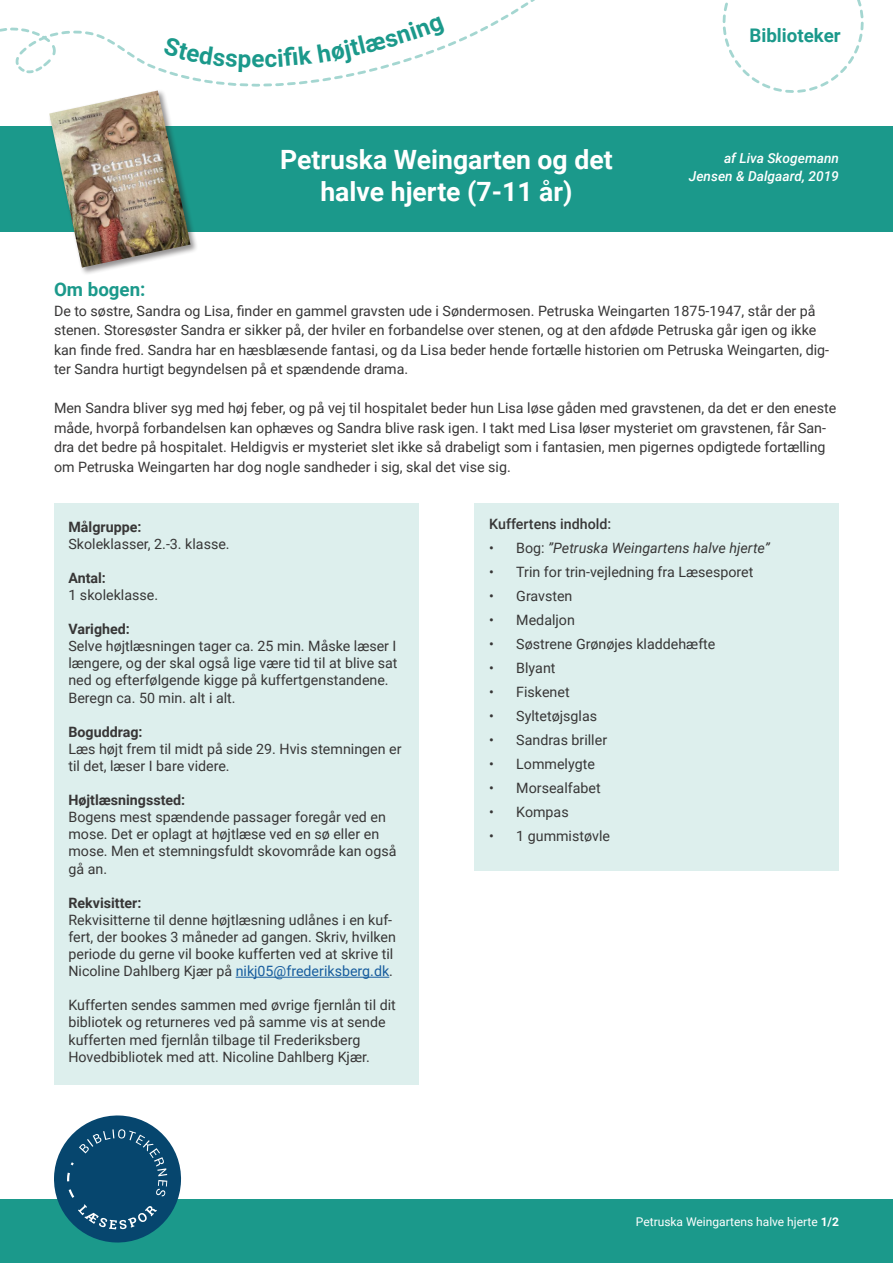
<style>
.page{position:relative;width:893px;height:1263px;background:#fff}
.page>*{position:absolute;margin:0;border:0;box-sizing:border-box;transform-origin:0 0}
.t1{font:700 26.55px "Roboto";color:#fff}
.t2{font:700 24.3px "Roboto";color:#1b998b}
.t3{font:700 18.75px "Roboto";color:#1b998b}
.t4{font:14.25px/17.1px "Roboto";color:#373636}
.t5{font:700 14.25px "Roboto";color:#373636}
.t6{font:italic 14.25px "Roboto";color:#373636}
.t7{font:500 14.25px "Roboto";color:#373636}
.t8{font:italic 500 13.8px "Roboto";color:#fff}
.t9{font:12px "Roboto";color:#fff}
.s1{color:#175d9e}
.s2{font-style:normal}
.s3{font-weight:700}
</style>
<div class="page">
<div style="left:0;top:126px;width:893px;height:106px;background:#1b998b"></div>
<div style="left:54px;top:503px;width:364px;height:581px;background:#ddefed"></div>
<div style="left:0;top:1199px;width:893px;height:64px;background:#1b998b"></div>
<svg style="left:54px;top:1115px;width:127px;height:127px"></svg>
<svg style="left:722px;top:0;width:142px;height:93px"></svg>
<hr style="left:236px;top:977px;width:153px;height:1px;background:#175d9e">
<svg style="left:0;top:0;width:535px;height:74px"></svg>
<div style="left:48px;top:89px;width:151px;height:186px;background:#231f20;opacity:.49"></div>
<img style="left:49px;top:90px;width:141px;height:178px">
<div style="left:475px;top:503px;width:364px;height:367px;background:#ddefed"></div>
<svg style="left:156px;top:16px;width:316px;height:93px"></svg>
<h2 class="t2" style="left:251px;top:42px;width:15px">e</h2>
<p class="t1" style="left:280px;top:141px;width:334px">Petruska Weingarten og det</p>
<p class="t1" style="left:320px;top:173px;width:254px">halve hjerte (7-11 år)</p>
<p class="t3" style="left:749px;top:22px;width:93px">Biblioteker</p>
<p class="t8" style="left:724px;top:148px;width:116px">af Liva Skogemann</p>
<p class="t8" style="left:689px;top:166px;width:151px">Jensen &amp; Dalgaard, 2019</p>
<p class="t3" style="left:54px;top:276px;width:93px">Om bogen:</p>
<p class="t4" style="left:54px;top:300px;width:777px;line-height:19.5px">De to søstre, Sandra og Lisa, finder en gammel gravsten ude i Søndermosen. Petruska Weingarten 1875-1947, står der på stenen. Storesøster Sandra er sikker på, der hviler en forbandelse over stenen, og at den afdøde Petruska går igen og ikke kan finde fred. Sandra har en hæsblæsende fantasi, og da Lisa beder hende fortælle historien om Petruska Weingarten, dig&shy;ter Sandra hurtigt begyndelsen på et spændende drama.</p>
<p class="t4" style="left:54px;top:398px;width:784px;line-height:19.5px">Men Sandra bliver syg med høj feber, og på vej til hospitalet beder hun Lisa løse gåden med gravstenen, da det er den eneste måde, hvorpå forbandelsen kan ophæves og Sandra blive rask igen. I takt med Lisa løser mysteriet om gravstenen, får San&shy;dra det bedre på hospitalet. Heldigvis er mysteriet slet ikke så drabeligt som i fantasien, men pigernes opdigtede fortælling om Petruska Weingarten har dog nogle sandheder i sig, skal det vise sig.</p>
<p class="t5" style="left:68px;top:516px;width:74px">Målgruppe:</p>
<p class="t4" style="left:68px;top:534px;width:163px">Skoleklasser, 2.-3. klasse.</p>
<p class="t5" style="left:68px;top:568px;width:39px">Antal:</p>
<p class="t4" style="left:68px;top:586px;width:91px">1 skoleklasse.</p>
<p class="t5" style="left:68px;top:619px;width:63px">Varighed:</p>
<p class="t4" style="left:68px;top:637px;width:331px">Selve højtlæsningen tager ca. 25 min. Måske læser I længere, og der skal også lige være tid til at blive sat ned og efterfølgende kigge på kuffertgenstandene.<br>Beregn ca. 50 min. alt i alt.</p>
<p class="t5" style="left:68px;top:722px;width:76px">Boguddrag:</p>
<p class="t4" style="left:68px;top:740px;width:335px">Læs højt frem til midt på side 29. Hvis stemningen er til det, læser I bare videre.</p>
<p class="t5" style="left:68px;top:790px;width:118px">Højtlæsningssted:</p>
<p class="t4" style="left:68px;top:808px;width:329px">Bogens mest spændende passager foregår ved en mose. Det er oplagt at højtlæse ved en sø eller en mose. Men et stemningsfuldt skovområde kan også gå an.</p>
<p class="t5" style="left:68px;top:893px;width:75px">Rekvisitter:</p>
<p class="t4" style="left:68px;top:911px;width:329px">Rekvisitterne til denne højtlæsning udlånes i en kuf&shy;fert, der bookes 3 måneder ad gangen. Skriv, hvilken periode du gerne vil booke kufferten ved at skrive til Nicoline Dahlberg Kjær på <span class="s1">nikj05@frederiksberg.dk</span>.</p>
<p class="t4" style="left:68px;top:996px;width:329px">Kufferten sendes sammen med øvrige fjernlån til dit bibliotek og returneres ved på samme vis at sende kufferten med fjernlån tilbage til Frederiksberg Hovedbibliotek med att. Nicoline Dahlberg Kjær.</p>
<p class="t7" style="left:489px;top:514px;width:123px">Kuffertens indhold:</p>
<p class="t6" style="left:489px;top:538px;width:282px"><span class="s2">• Bog:</span> ”Petruska Weingartens halve hjerte”</p>
<p class="t4" style="left:489px;top:563px;width:266px">• Trin for trin-vejledning fra Læsesporet</p>
<p class="t4" style="left:489px;top:587px;width:85px">• Gravsten</p>
<p class="t4" style="left:489px;top:611px;width:87px">• Medaljon</p>
<p class="t4" style="left:489px;top:635px;width:228px">• Søstrene Grønøjes kladdehæfte</p>
<p class="t4" style="left:489px;top:659px;width:68px">• Blyant</p>
<p class="t4" style="left:489px;top:683px;width:82px">• Fiskenet</p>
<p class="t4" style="left:489px;top:707px;width:109px">• Syltetøjsglas</p>
<p class="t4" style="left:489px;top:731px;width:119px">• Sandras briller</p>
<p class="t4" style="left:489px;top:755px;width:107px">• Lommelygte</p>
<p class="t4" style="left:489px;top:779px;width:113px">• Morsealfabet</p>
<p class="t4" style="left:489px;top:803px;width:81px">• Kompas</p>
<p class="t4" style="left:489px;top:827px;width:122px">• 1 gummistøvle</p>
<p class="t9" style="left:636px;top:1213px;width:205px">Petruska Weingartens halve hjerte <span class="s3">1/2</span></p>
</div>
